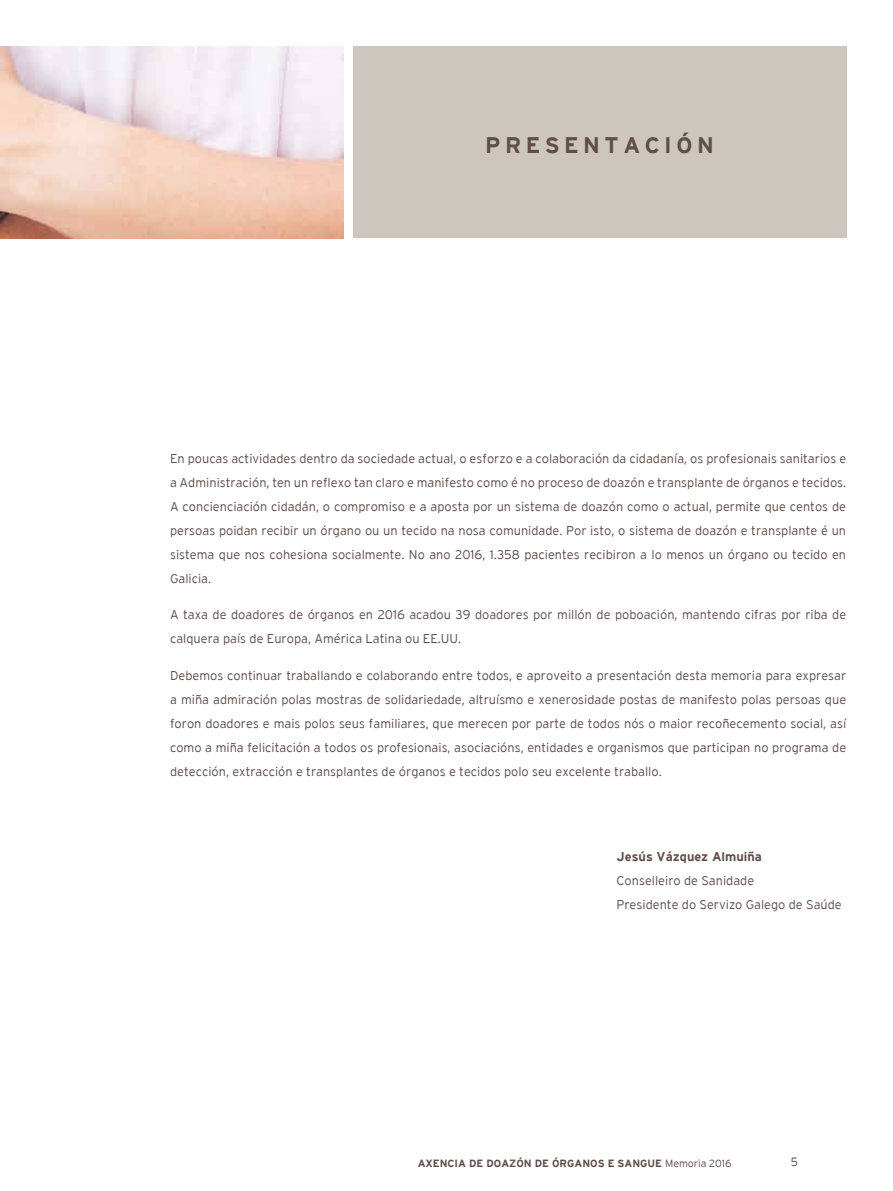
<style>
.page{position:relative;width:893px;height:1191px;background:#fff}
.page>*{position:absolute;margin:0;border:0;box-sizing:border-box;transform-origin:0 0}
.t1{font:700 22.5px "Interstate";letter-spacing:.2em;color:#5f4e4a}
.t2{font:300 12.75px/24px "Interstate";color:#5f4e4a;text-align:justify}
.t3{font:700 12.75px "Interstate";color:#5f4e4a}
.t4{font:300 12px "Interstate";color:#5f4e4a}
.t5{font:700 10.5px "Interstate";color:#5f4e4a}
.s1{font-weight:300}
</style>
<div class="page">
<div style="left:353px;top:47px;width:493px;height:191px;background:#cdc6bf"></div>
<img style="left:0;top:47px;width:343px;height:191px">
<h1 class="t1" style="left:485px;top:132px;width:230px">PRESENTACIÓN</h1>
<p class="t2" style="left:170px;top:446px;width:678px">En poucas actividades dentro da sociedade actual, o esforzo e a colaboración da cidadanía, os profesionais sanitarios e a Administración, ten un reflexo tan claro e manifesto como é no proceso de doazón e transplante de órganos e tecidos.<br>A concienciación cidadán, o compromiso e a aposta por un sistema de doazón como o actual, permite que centos de persoas poidan recibir un órgano ou un tecido na nosa comunidade. Por isto, o sistema de doazón e transplante é un sistema que nos cohesiona socialmente. No ano 2016, 1.358 pacientes recibiron a lo menos un órgano ou tecido en Galicia.</p>
<p class="t2" style="left:170px;top:603px;width:678px">A taxa de doadores de órganos en 2016 acadou 39 doadores por millón de poboación, mantendo cifras por riba de calquera país de Europa, América Latina ou EE.UU.</p>
<p class="t2" style="left:170px;top:663px;width:678px">Debemos continuar traballando e colaborando entre todos, e aproveito a presentación desta memoria para expresar a miña admiración polas mostras de solidariedade, altruísmo e xenerosidade postas de manifesto polas persoas que foron doadores e mais polos seus familiares, que merecen por parte de todos nós o maior recoñecemento social, así como a miña felicitación a todos os profesionais, asociacións, entidades e organismos que participan no programa de detección, extracción e transplantes de órganos e tecidos polo seu excelente traballo.</p>
<p class="t3" style="left:617px;top:849px;width:147px">Jesús Vázquez Almuiña</p>
<p class="t2" style="left:617px;top:868px;width:227px">Conselleiro de Sanidade<br>Presidente do Servizo Galego de Saúde</p>
<p class="t5" style="left:418px;top:1157px;width:315px">AXENCIA DE DOAZÓN DE ÓRGANOS E SANGUE <span class="s1">Memoria 2016</span></p>
<p class="t4" style="left:791px;top:1154px;width:9px">5</p>
</div>
